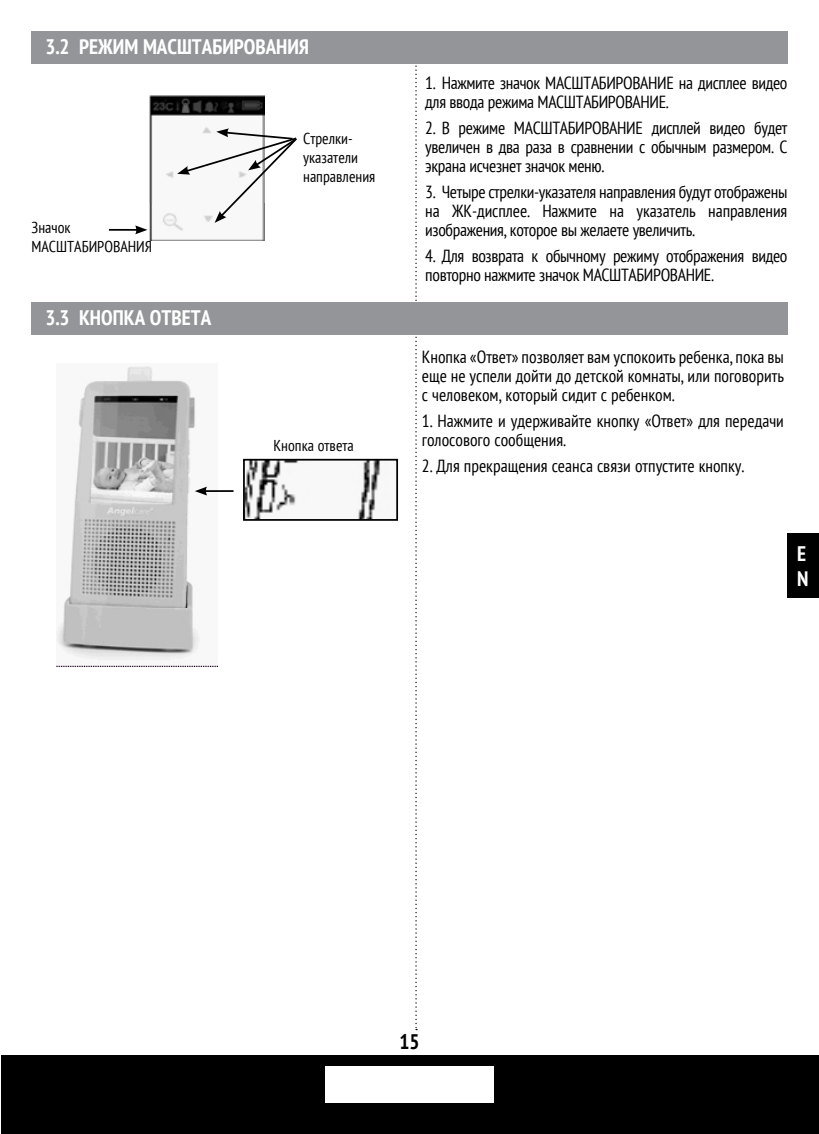
<style>
.page{position:relative;width:819px;height:1134px;background:#fff}
.page>*{position:absolute;margin:0;border:0;box-sizing:border-box;transform-origin:0 0}
.t1{font:700 condensed 21px/25.2px "PT Sans";color:#fff}
.t2{font:700 condensed 21px "PT Sans";color:#000}
.t3{font:condensed 17.5px/19.2px "PT Sans";letter-spacing:-.02em;color:#000;text-align:justify}
.t4{font:condensed 17.5px/19.2px "PT Sans";color:#000}
.t5{font:condensed 15.75px/18.9px "PT Sans";color:#000}
</style>
<div class="page">
<div style="left:1px;top:1056px;width:818px;height:78px;background:#000"></div>
<div style="left:326px;top:1066px;width:167px;height:36px;background:#fff"></div>
<img style="left:150px;top:95px;width:114px;height:146px">
<svg style="left:415px;top:65px;width:2px;height:965px"></svg>
<hr style="left:109px;top:229px;width:29px;height:2px;background:#000">
<svg style="left:135px;top:225px;width:12px;height:9px"></svg>
<svg style="left:177px;top:128px;width:120px;height:95px"></svg>
<img style="left:57px;top:366px;width:161px;height:301px">
<img style="left:246px;top:462px;width:134px;height:56px">
<div style="left:243px;top:459px;width:155px;height:62px;border:2px solid #000"></div>
<div style="left:31px;top:32px;width:757px;height:32px;background:#939598"></div>
<div style="left:32px;top:303px;width:756px;height:32px;background:#939598"></div>
<hr style="left:204px;top:490px;width:30px;height:2px;background:#000">
<svg style="left:195px;top:487px;width:12px;height:9px"></svg>
<div style="left:788px;top:533px;width:31px;height:65px;background:#000"></div>
<p class="t1" style="left:46px;top:33px;width:265px">3.2 РЕЖИМ МАСШТАБИРОВАНИЯ</p>
<p class="t5" style="left:32px;top:218px;width:122px">Значок<br>МАСШТАБИРОВАНИЯ</p>
<p class="t1" style="left:46px;top:304px;width:167px">3.3 КНОПКА ОТВЕТА</p>
<p class="t5" style="left:303px;top:128px;width:74px">Стрелки&shy;указатели направления</p>
<p class="t5" style="left:274px;top:435px;width:82px">Кнопка ответа</p>
<p class="t3" style="left:425px;top:73px;width:364px">1. Нажмите значок МАСШТАБИРОВАНИЕ на дисплее видео для ввода режима МАСШТАБИРОВАНИЕ.</p>
<p class="t3" style="left:425px;top:118px;width:364px">2. В режиме МАСШТАБИРОВАНИЕ дисплей видео будет увеличен в два раза в сравнении с обычным размером. С экрана исчезнет значок меню.</p>
<p class="t3" style="left:425px;top:182px;width:364px">3. Четыре стрелки-указателя направления будут отображены на ЖК-дисплее. Нажмите на указатель направления изображения, которое вы желаете увеличить.</p>
<p class="t3" style="left:425px;top:246px;width:364px">4. Для возврата к обычному режиму отображения видео повторно нажмите значок МАСШТАБИРОВАНИЕ.</p>
<p class="t3" style="left:422px;top:347px;width:364px">Кнопка «Ответ» позволяет вам успокоить ребенка, пока вы еще не успели дойти до детской комнаты, или поговорить с человеком, который сидит с ребенком.</p>
<p class="t4" style="left:422px;top:411px;width:364px">1. Нажмите и удерживайте кнопку «Ответ» для передачи голосового сообщения.</p>
<p class="t4" style="left:422px;top:456px;width:324px">2. Для прекращения сеанса связи отпустите кнопку.</p>
<p class="t1" style="left:797px;top:541px;width:13px">E<br>N</p>
<p class="t2" style="left:399px;top:1028px;width:22px">15</p>
</div>
